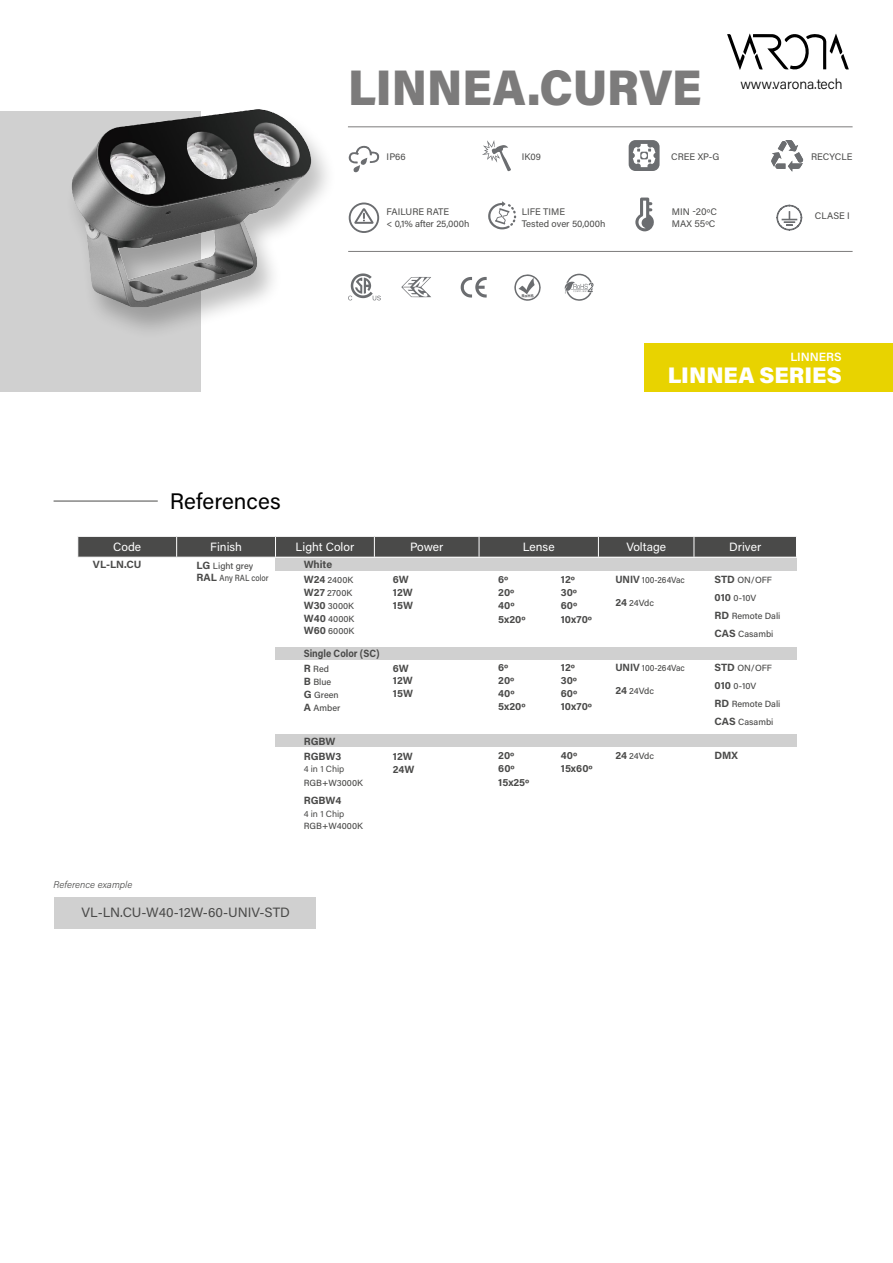
<style>
.page{position:relative;width:893px;height:1263px;background:#fff}
.page>*{position:absolute;margin:0;border:0;box-sizing:border-box;transform-origin:0 0}
.t1{font:900 49.95px "Acumin Pro";color:#7c7b7b;scale:.92 1}
.t2{font:900 22.5px "Acumin Pro";color:#fff}
.t3{font:22.5px "Acumin Pro";color:#000}
.t4{font:300 14.4px "Acumin Pro";color:#000}
.t5{font:13.5px "Acumin Pro";color:#4a4a49}
.t6{font:12px "Acumin Pro";color:#fff}
.t7{font:600 12px "Acumin Pro";letter-spacing:.005em;color:#fff}
.t8{font:700 10.5px/12.8px "Acumin Pro";color:#4a4a49}
.t9{font:700 10.5px "Acumin Pro";color:#4a4a49;scale:.9 1}
.t10{font:italic 300 9.75px "Acumin Pro";color:#4a4a49}
.t11{font:9.45px/11.4px "Acumin Pro";color:#4a4a49}
.t12{font:500 9px/12.8px "Acumin Pro";color:#4a4a49}
.t13{font:500 9px "Acumin Pro";color:#4a4a49;scale:.93 1}
.t14{font:9px "Acumin Pro";color:#4a4a49}
.s1{font-weight:700;font-size:10.5px}
</style>
<div class="page">
<svg style="left:401px;top:277px;width:30px;height:20px"></svg>
<svg style="left:461px;top:277px;width:26px;height:21px"></svg>
<svg style="left:514px;top:274px;width:27px;height:27px"></svg>
<svg style="left:348px;top:273px;width:33px;height:27px"></svg>
<hr style="left:348px;top:251px;width:505px;height:1px;background:#7c7b7b">
<hr style="left:348px;top:126px;width:505px;height:1px;background:#7c7b7b">
<svg style="left:727px;top:33px;width:122px;height:37px"></svg>
<svg style="left:349px;top:146px;width:31px;height:27px"></svg>
<div style="left:629px;top:140px;width:31px;height:31px;background:#6b6d70;border-radius:7px"></div>
<svg style="left:633px;top:144px;width:22px;height:23px"></svg>
<svg style="left:349px;top:203px;width:30px;height:30px"></svg>
<svg style="left:488px;top:201px;width:28px;height:28px"></svg>
<svg style="left:635px;top:198px;width:19px;height:33px"></svg>
<svg style="left:776px;top:205px;width:26px;height:26px"></svg>
<svg style="left:482px;top:140px;width:29px;height:32px"></svg>
<svg style="left:771px;top:140px;width:33px;height:31px"></svg>
<div style="left:54px;top:898px;width:262px;height:31px;background:#d0d0d0"></div>
<hr style="left:54px;top:501px;width:104px;height:1px;background:#4a4a49">
<div style="left:0;top:111px;width:200px;height:280px;background:#d0d0d0"></div>
<div style="left:645px;top:343px;width:248px;height:48px;background:#e8d300"></div>
<svg style="left:565px;top:274px;width:29px;height:27px"></svg>
<div style="left:64px;top:108px;width:273px;height:232px;background:#000;opacity:.25"></div>
<img style="left:72px;top:109px;width:182px;height:91px">
<div style="left:275px;top:735px;width:522px;height:12px;background:#d0d0d0"></div>
<div style="left:275px;top:647px;width:522px;height:13px;background:#d0d0d0"></div>
<div style="left:275px;top:558px;width:522px;height:12px;background:#d0d0d0"></div>
<svg style="left:77px;top:536px;width:720px;height:21px;background:#575756"></svg>
<h1 class="t1" style="left:348px;top:52px;width:386px">LINNEA.CURVE</h1>
<h3 class="t4" style="left:740px;top:74px;width:104px">www.varona.tech</h3>
<p class="t11" style="left:387px;top:151px;width:21px">IP66</p>
<p class="t11" style="left:522px;top:151px;width:21px">IK09</p>
<p class="t11" style="left:671px;top:151px;width:50px">CREE XP-G</p>
<p class="t11" style="left:811px;top:151px;width:43px">RECYCLE</p>
<h2 class="t3" style="left:170px;top:486px;width:112px">References</h2>
<p class="t11" style="left:387px;top:206px;width:84px">FAILURE RATE<br>&lt; 0,1% after 25,000h</p>
<p class="t11" style="left:522px;top:206px;width:85px">LIFE TIME<br>Tested over 50,000h</p>
<p class="t11" style="left:672px;top:206px;width:47px">MIN -20ºC<br>MAX 55ºC</p>
<p class="t11" style="left:815px;top:210px;width:36px">CLASE I</p>
<h3 class="t7" style="left:790px;top:348px;width:53px">LINNERS</h3>
<h2 class="t2" style="left:668px;top:359px;width:176px">LINNEA SERIES</h2>
<h3 class="t6" style="left:113px;top:539px;width:30px">Code</h3>
<h3 class="t6" style="left:210px;top:539px;width:33px">Finish</h3>
<h3 class="t6" style="left:296px;top:539px;width:60px">Light Color</h3>
<h3 class="t6" style="left:410px;top:539px;width:35px">Power</h3>
<h3 class="t6" style="left:523px;top:539px;width:33px">Lense</h3>
<h3 class="t6" style="left:626px;top:539px;width:41px">Voltage</h3>
<h3 class="t6" style="left:729px;top:539px;width:33px">Driver</h3>
<p class="t8" style="left:93px;top:558px;width:50px">VL-LN.CU</p>
<p class="t12" style="left:197px;top:559px;width:74px"><span class="s1">LG</span> Light grey<br><span class="s1">RAL</span> Any RAL color</p>
<p class="t8" style="left:304px;top:558px;width:30px">White</p>
<p class="t12" style="left:714px;top:571px;width:68px;line-height:18px"><span class="s1">STD</span> ON/OFF<br><span class="s1">010</span> 0-10V<br><span class="s1">RD</span> Remote Dali<br><span class="s1">CAS</span> Casambi</p>
<p class="t13" style="left:615px;top:574px;width:76px"><span class="s1">UNIV</span> 100-264Vac</p>
<p class="t12" style="left:615px;top:596px;width:40px"><span class="s1">24</span> 24Vdc</p>
<p class="t12" style="left:304px;top:573px;width:52px"><span class="s1">W24</span> 2400K<br><span class="s1">W27</span> 2700K<br><span class="s1">W30</span> 3000K<br><span class="s1">W40</span> 4000K<br><span class="s1">W60</span> 6000K</p>
<p class="t8" style="left:393px;top:573px;width:22px">6W<br>12W<br>15W</p>
<p class="t8" style="left:498px;top:573px;width:12px">6º</p>
<p class="t8" style="left:561px;top:573px;width:16px">12º</p>
<p class="t8" style="left:498px;top:586px;width:18px">20º</p>
<p class="t8" style="left:561px;top:586px;width:18px">30º</p>
<p class="t8" style="left:498px;top:599px;width:18px">40º</p>
<p class="t8" style="left:561px;top:599px;width:18px">60º</p>
<p class="t8" style="left:498px;top:612px;width:29px">5x20º</p>
<p class="t8" style="left:561px;top:612px;width:33px">10x70º</p>
<p class="t9" style="left:304px;top:646px;width:86px">Single Color (SC)</p>
<p class="t12" style="left:304px;top:663px;width:38px"><span class="s1">R</span> Red<br><span class="s1">B</span> Blue<br><span class="s1">G</span> Green<br><span class="s1">A</span> Amber</p>
<p class="t8" style="left:304px;top:733px;width:39px;line-height:15px">RGBW<br>RGBW3</p>
<p class="t14" style="left:304px;top:763px;width:42px">4 in 1 Chip</p>
<p class="t12" style="left:304px;top:776px;width:61px">RGB+W3000K</p>
<p class="t8" style="left:304px;top:793px;width:39px">RGBW4</p>
<p class="t14" style="left:304px;top:807px;width:42px">4 in 1 Chip</p>
<p class="t12" style="left:304px;top:819px;width:61px">RGB+W4000K</p>
<p class="t8" style="left:393px;top:661px;width:22px">6W<br>12W<br>15W</p>
<p class="t8" style="left:393px;top:749px;width:23px">12W<br>24W</p>
<p class="t10" style="left:54px;top:878px;width:80px">Reference example</p>
<h3 class="t5" style="left:82px;top:903px;width:210px">VL-LN.CU-W40-12W-60-UNIV-STD</h3>
<p class="t8" style="left:498px;top:660px;width:12px">6º</p>
<p class="t8" style="left:561px;top:660px;width:16px">12º</p>
<p class="t8" style="left:498px;top:673px;width:18px">20º</p>
<p class="t8" style="left:561px;top:673px;width:18px">30º</p>
<p class="t8" style="left:498px;top:687px;width:18px">40º</p>
<p class="t8" style="left:561px;top:687px;width:18px">60º</p>
<p class="t8" style="left:498px;top:700px;width:29px">5x20º</p>
<p class="t8" style="left:561px;top:700px;width:33px">10x70º</p>
<p class="t8" style="left:498px;top:749px;width:18px">20º</p>
<p class="t8" style="left:561px;top:749px;width:18px">40º</p>
<p class="t8" style="left:498px;top:762px;width:18px">60º</p>
<p class="t8" style="left:561px;top:762px;width:33px">15x60º</p>
<p class="t8" style="left:498px;top:775px;width:33px">15x25º</p>
<p class="t13" style="left:615px;top:662px;width:76px"><span class="s1">UNIV</span> 100-264Vac</p>
<p class="t12" style="left:615px;top:684px;width:40px"><span class="s1">24</span> 24Vdc</p>
<p class="t12" style="left:615px;top:749px;width:40px"><span class="s1">24</span> 24Vdc</p>
<p class="t12" style="left:714px;top:659px;width:68px;line-height:18px"><span class="s1">STD</span> ON/OFF<br><span class="s1">010</span> 0-10V<br><span class="s1">RD</span> Remote Dali<br><span class="s1">CAS</span> Casambi</p>
<p class="t8" style="left:714px;top:748px;width:25px">DMX</p>
</div>
